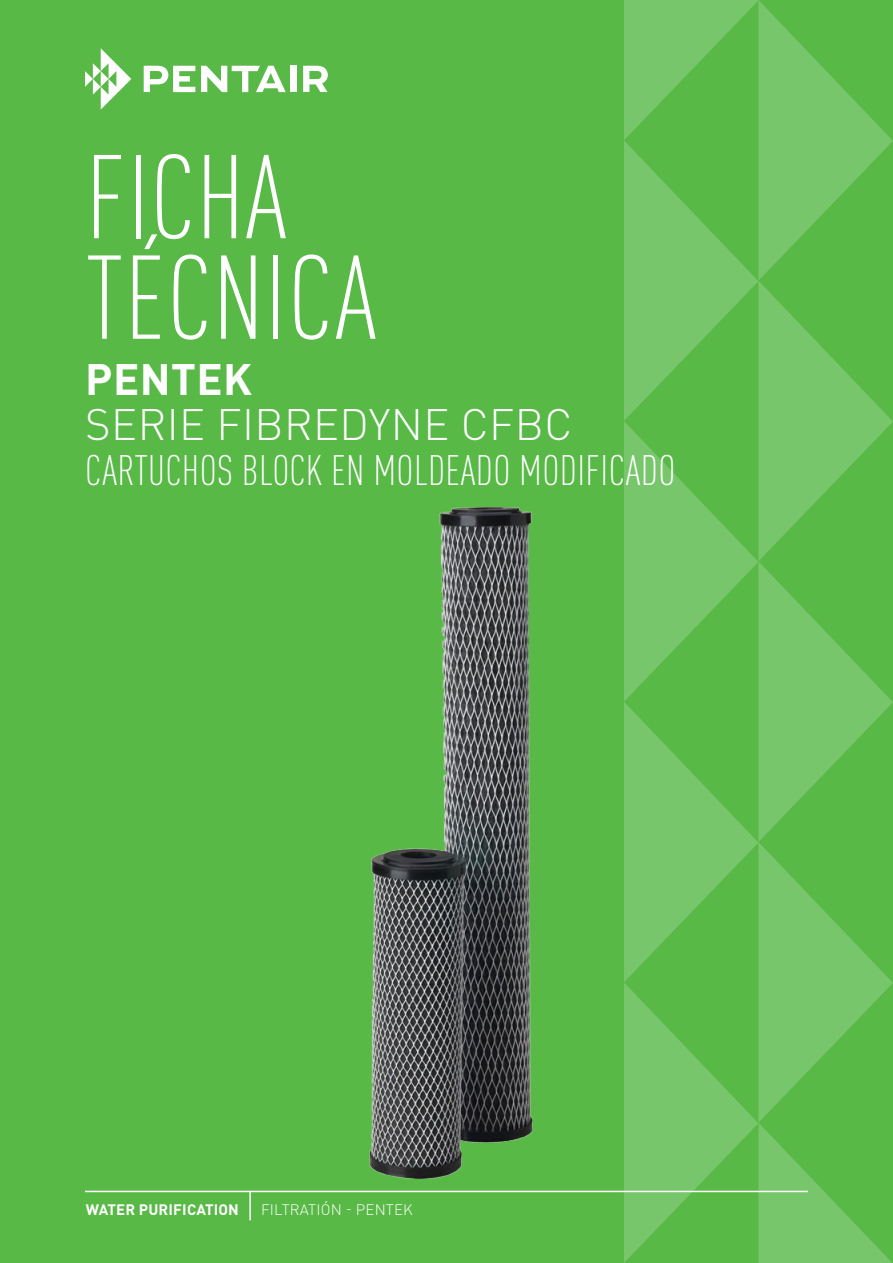
<style>
.page{position:relative;width:893px;height:1263px;background:#fff}
.page>*{position:absolute;margin:0;border:0;box-sizing:border-box;transform-origin:0 0}
.t1{font:300 condensed 117px/100.5px "DIN Pro";letter-spacing:.01em;color:#fff}
.t2{font:300 43.5px "DIN Pro";letter-spacing:.01em;color:#fff}
.t3{font:700 43.5px "DIN Pro";letter-spacing:.01em;color:#fff}
.t4{font:300 condensed 42px "DIN Pro";letter-spacing:.01em;color:#fff}
.t5{font:700 15px "DIN Pro";letter-spacing:.01em;color:#fff}
.t6{font:300 15px "DIN Pro";letter-spacing:.01em;color:#fff}
</style>
<div class="page">
<div style="left:0;top:0;width:624px;height:1263px;background:#58b947"></div>
<svg style="left:85px;top:48px;width:46px;height:62px"></svg>
<svg style="left:144px;top:66px;width:51px;height:26px"></svg>
<svg style="left:201px;top:66px;width:85px;height:26px"></svg>
<div style="left:290px;top:66px;width:6px;height:26px;background:#fff"></div>
<svg style="left:303px;top:66px;width:25px;height:26px"></svg>
<svg style="left:624px;top:0;width:269px;height:1263px;background:#68bf59"></svg>
<img style="left:370px;top:507px;width:162px;height:672px">
<hr style="left:85px;top:1191px;width:723px;height:1px;background:#fff">
<hr style="left:249px;top:1191px;width:2px;height:29px;background:#fff">
<h1 class="t1" style="left:86px;top:140px;width:292px">FICHA<br>TÉCNICA</h1>
<p class="t3" style="left:85px;top:343px;width:168px">PENTEK</p>
<p class="t2" style="left:85px;top:390px;width:489px">SERIE FIBREDYNE CFBC</p>
<p class="t4" style="left:85px;top:440px;width:592px">CARTUCHOS BLOCK EN MOLDEADO MODIFICADO</p>
<p class="t5" style="left:86px;top:1197px;width:155px">WATER PURIFICATION</p>
<p class="t6" style="left:261px;top:1198px;width:153px">FILTRATIÓN - PENTEK</p>
</div>
